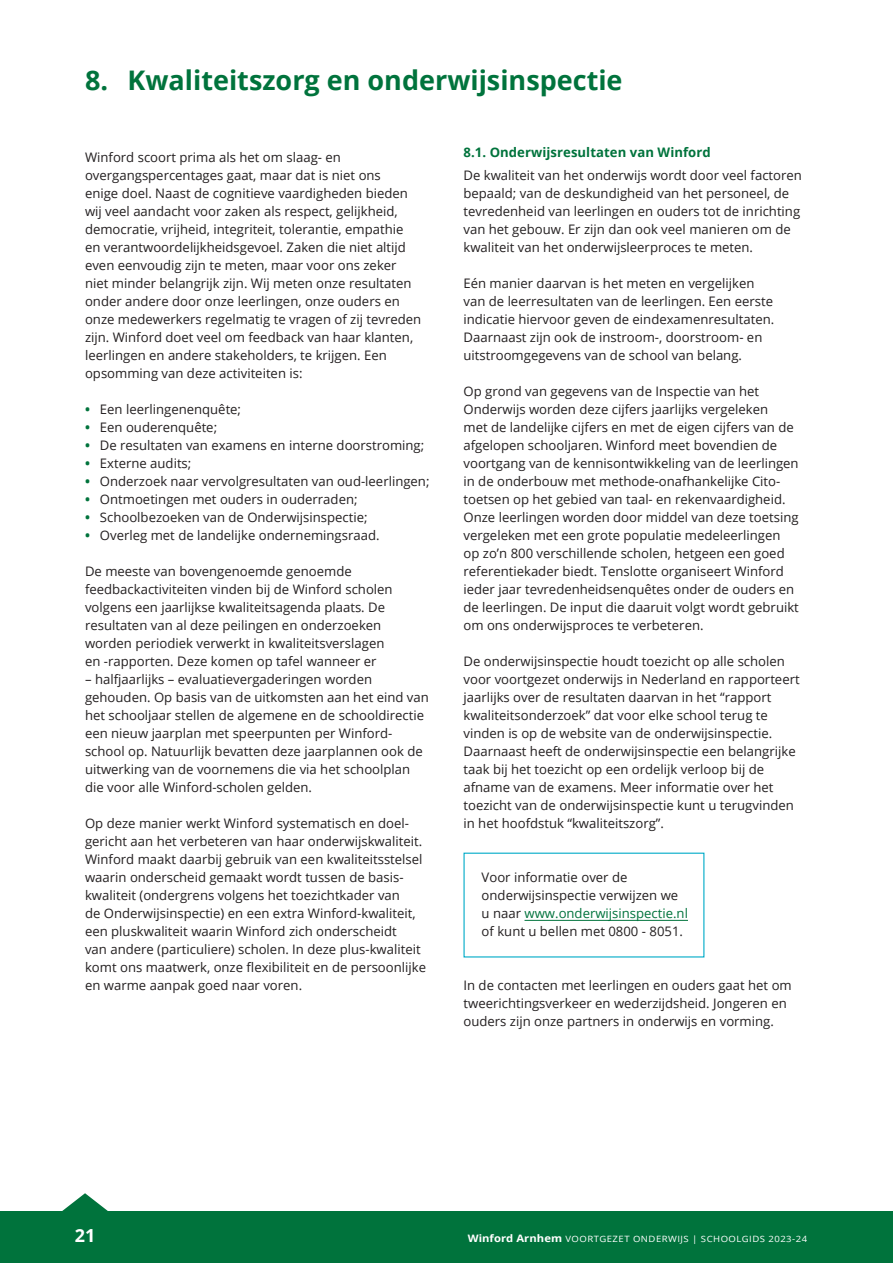
<style>
.page{position:relative;width:893px;height:1263px;background:#fff}
.page>*{position:absolute;margin:0;border:0;box-sizing:border-box;transform-origin:0 0}
.t1{font:700 27px "Open Sans";color:#00733c}
.t2{font:700 18px "Open Sans";color:#fff}
.t3{font:13.2px/18px "Open Sans";color:#231f20}
.t4{font:700 13.2px "Open Sans";letter-spacing:.005em;color:#00733c}
.t5{font:8.7px "Open Sans";letter-spacing:.05em;color:#fff;scale:1.1 1}
.s1{font-weight:700;color:#00733c}
.s2{color:#00733c}
.s3{font-weight:700;font-size:10.2px}
</style>
<div class="page">
<div style="left:0;top:1212px;width:893px;height:51px;background:#00733c"></div>
<svg style="left:61px;top:1193px;width:48px;height:19px"></svg>
<hr style="left:524px;top:920px;width:164px;height:1px;background:#00733c">
<h1 class="t1" style="left:85px;top:61px;width:539px">8. Kwaliteitszorg en onderwijsinspectie</h1>
<p class="t3" style="left:85px;top:148px;width:338px">Winford scoort prima als het om slaag- en overgangspercentages gaat, maar dat is niet ons<br>enige doel. Naast de cognitieve vaardigheden bieden wij veel aandacht voor zaken als respect, gelijkheid, democratie, vrijheid, integriteit, tolerantie, empathie en verantwoordelijkheidsgevoel. Zaken die niet altijd even eenvoudig zijn te meten, maar voor ons zeker niet minder belangrijk zijn. Wij meten onze resultaten onder andere door onze leerlingen, onze ouders en onze medewerkers regelmatig te vragen of zij tevreden zijn. Winford doet veel om feedback van haar klanten, leerlingen en andere stakeholders, te krijgen. Een opsomming van deze activiteiten is:</p>
<p class="t3" style="left:85px;top:400px;width:158px"><span class="s1">•</span> Een leerlingenenquête;</p>
<p class="t3" style="left:85px;top:418px;width:134px"><span class="s1">•</span> Een ouderenquête;</p>
<p class="t3" style="left:85px;top:436px;width:341px"><span class="s1">•</span> De resultaten van examens en interne doorstroming;</p>
<p class="t3" style="left:85px;top:454px;width:108px"><span class="s1">•</span> Externe audits;</p>
<p class="t3" style="left:85px;top:472px;width:346px"><span class="s1">•</span> Onderzoek naar vervolgresultaten van oud-leerlingen;</p>
<p class="t3" style="left:85px;top:490px;width:274px"><span class="s1">•</span> Ontmoetingen met ouders in ouderraden;</p>
<p class="t3" style="left:85px;top:508px;width:284px"><span class="s1">•</span> Schoolbezoeken van de Onderwijsinspectie;</p>
<p class="t3" style="left:85px;top:526px;width:296px"><span class="s1">•</span> Overleg met de landelijke ondernemingsraad.</p>
<p class="t3" style="left:85px;top:562px;width:309px">De meeste van bovengenoemde genoemde feedbackactiviteiten vinden bij de Winford scholen volgens een jaarlijkse kwaliteitsagenda plaats. De resultaten van al deze peilingen en onderzoeken worden periodiek verwerkt in kwaliteitsverslagen en -rapporten. Deze komen op tafel wanneer er</p>
<p class="t3" style="left:85px;top:670px;width:345px">– halfjaarlijks – evaluatievergaderingen worden gehouden. Op basis van de uitkomsten aan het eind van het schooljaar stellen de algemene en de schooldirectie een nieuw jaarplan met speerpunten per Winford&shy;school op. Natuurlijk bevatten deze jaarplannen ook de uitwerking van de voornemens die via het schoolplan die voor alle Winford-scholen gelden.</p>
<p class="t3" style="left:85px;top:814px;width:343px">Op deze manier werkt Winford systematisch en doel&shy;gericht aan het verbeteren van haar onderwijskwaliteit.<br>Winford maakt daarbij gebruik van een kwaliteitsstelsel waarin onderscheid gemaakt wordt tussen de basis&shy;kwaliteit (ondergrens volgens het toezichtkader van<br>de Onderwijsinspectie) en een extra Winford-kwaliteit, een pluskwaliteit waarin Winford zich onderscheidt<br>van andere (particuliere) scholen. In deze plus-kwaliteit komt ons maatwerk, onze flexibiliteit en de persoonlijke en warme aanpak goed naar voren.</p>
<p class="t4" style="left:463px;top:143px;width:249px">8.1. Onderwijsresultaten van Winford</p>
<p class="t3" style="left:463px;top:166px;width:340px">De kwaliteit van het onderwijs wordt door veel factoren bepaald; van de deskundigheid van het personeel, de tevredenheid van leerlingen en ouders tot de inrichting van het gebouw. Er zijn dan ook veel manieren om de kwaliteit van het onderwijsleerproces te meten.</p>
<p class="t3" style="left:463px;top:274px;width:312px">Eén manier daarvan is het meten en vergelijken van de leerresultaten van de leerlingen. Een eerste indicatie hiervoor geven de eindexamenresultaten.<br>Daarnaast zijn ook de instroom-, doorstroom- en uitstroomgegevens van de school van belang.</p>
<p class="t3" style="left:463px;top:382px;width:337px">Op grond van gegevens van de Inspectie van het Onderwijs worden deze cijfers jaarlijks vergeleken<br>met de landelijke cijfers en met de eigen cijfers van de afgelopen schooljaren. Winford meet bovendien de voortgang van de kennisontwikkeling van de leerlingen in de onderbouw met methode-onafhankelijke Cito&shy;toetsen op het gebied van taal- en rekenvaardigheid.<br>Onze leerlingen worden door middel van deze toetsing vergeleken met een grote populatie medeleerlingen op zo’n 800 verschillende scholen, hetgeen een goed referentiekader biedt. Tenslotte organiseert Winford ieder jaar tevredenheidsenquêtes onder de ouders en de leerlingen. De input die daaruit volgt wordt gebruikt om ons onderwijsproces te verbeteren.</p>
<p class="t3" style="left:463px;top:652px;width:338px">De onderwijsinspectie houdt toezicht op alle scholen voor voortgezet onderwijs in Nederland en rapporteert jaarlijks over de resultaten daarvan in het “rapport kwaliteitsonderzoek” dat voor elke school terug te vinden is op de website van de onderwijsinspectie.<br>Daarnaast heeft de onderwijsinspectie een belangrijke taak bij het toezicht op een ordelijk verloop bij de afname van de examens. Meer informatie over het toezicht van de onderwijsinspectie kunt u terugvinden in het hoofdstuk “kwaliteitszorg”.</p>
<p class="t3" style="left:482px;top:868px;width:208px">Voor informatie over de onderwijsinspectie verwijzen we u naar <span class="s2">www.onderwijsinspectie.nl </span>of kunt u bellen met 0800 - 8051.</p>
<p class="t3" style="left:463px;top:975px;width:330px">In de contacten met leerlingen en ouders gaat het om tweerichtingsverkeer en wederzijdsheid. Jongeren en ouders zijn onze partners in onderwijs en vorming.</p>
<h2 class="t2" style="left:75px;top:1222px;width:22px">21</h2>
<p class="t5" style="left:468px;top:1232px;width:310px"><span class="s3">Winford Arnhem</span> VOORTGEZET ONDERWIJS | SCHOOLGIDS 2023-24</p>
</div>
